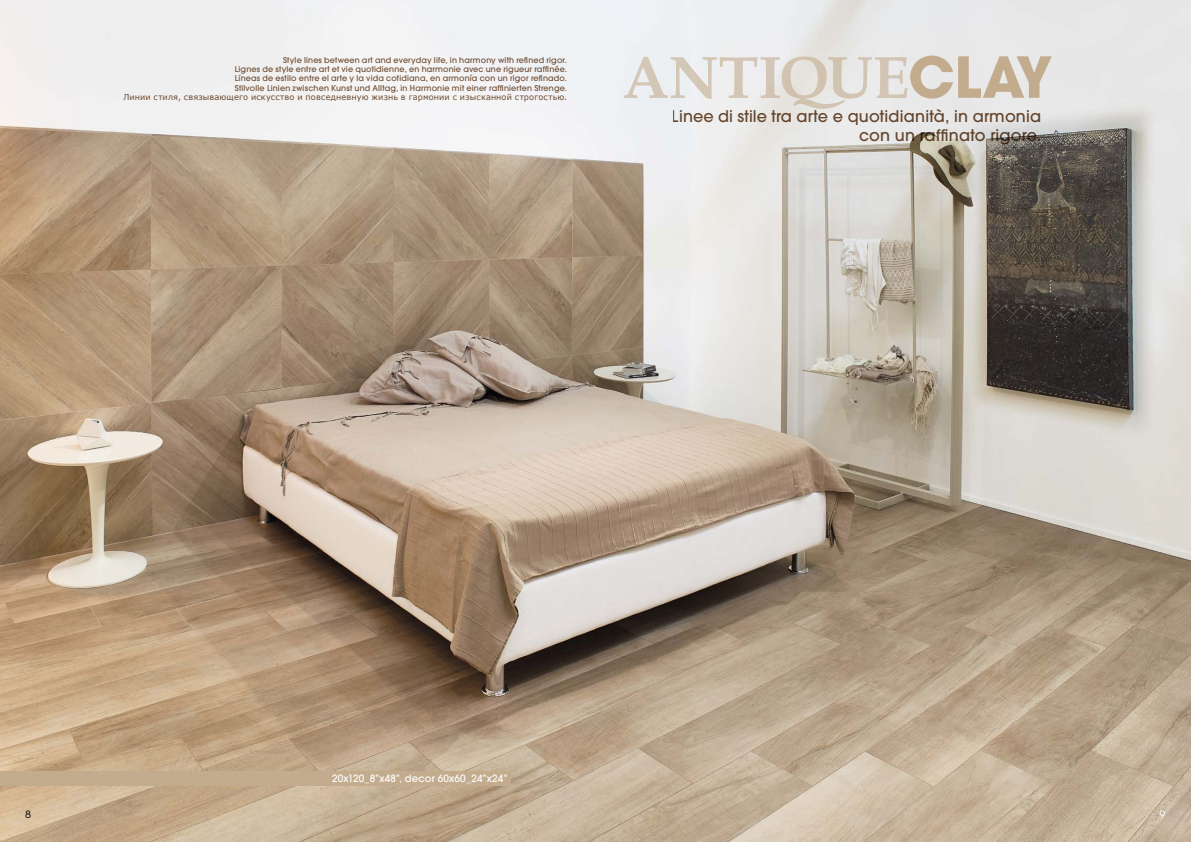
<style>
.page{position:relative;width:1191px;height:842px;background:#fff}
.page>*{position:absolute;margin:0;border:0;box-sizing:border-box;transform-origin:0 0}
.t1{font:500 16px/19.2px "Avant Garde";letter-spacing:.01em;color:#6e4b30;text-align:right}
.t2{font:500 10px "Avant Garde";letter-spacing:.01em;color:#fff}
.t3{font:10px "Avant Garde";color:#000;scale:1.1 1}
.t4{font:10px "Avant Garde";color:#fff;scale:1.1 1}
.t5{font:8.2px "Verdana";letter-spacing:.015em;color:#6e4b30}
.t6{font:500 8px/9.2px "Avant Garde";letter-spacing:.02em;color:#6e4b30;text-align:justify}
</style>
<div class="page">
<img style="left:0;top:0;width:1191px;height:842px">
<svg style="left:624px;top:56px;width:427px;height:53px;background:#e0dad3"></svg>
<div style="left:0;top:771px;width:510px;height:14px;background:#c3ac8e"></div>
<p class="t6" style="left:235px;top:56px;width:334px;text-indent:48px">Style lines between art and everyday life, in harmony with refined rigor.<br>Lignes de style entre art et vie quotidienne, en harmonie avec une rigueur raffinée.<br>Líneas de estilo entre el arte y la vida cotidiana, en armonía con un rigor refinado.<br>Stilvolle Linien zwischen Kunst und Alltag, in Harmonie mit einer raffinierten Strenge.</p>
<p class="t5" style="left:123px;top:91px;width:445px">Линии стиля, связывающего искусство и повседневную жизнь в гармонии с изысканной строгостью.</p>
<h1 class="t1" style="left:672px;top:106px;width:371px">Linee di stile tra arte e quotidianità, in armonia con un raffinato rigore.</h1>
<p class="t2" style="left:332px;top:772px;width:177px">20x120_8”x48”, decor 60x60_24”x24”</p>
<p class="t3" style="left:25px;top:808px;width:7px">8</p>
<p class="t4" style="left:1159px;top:808px;width:7px">9</p>
</div>
